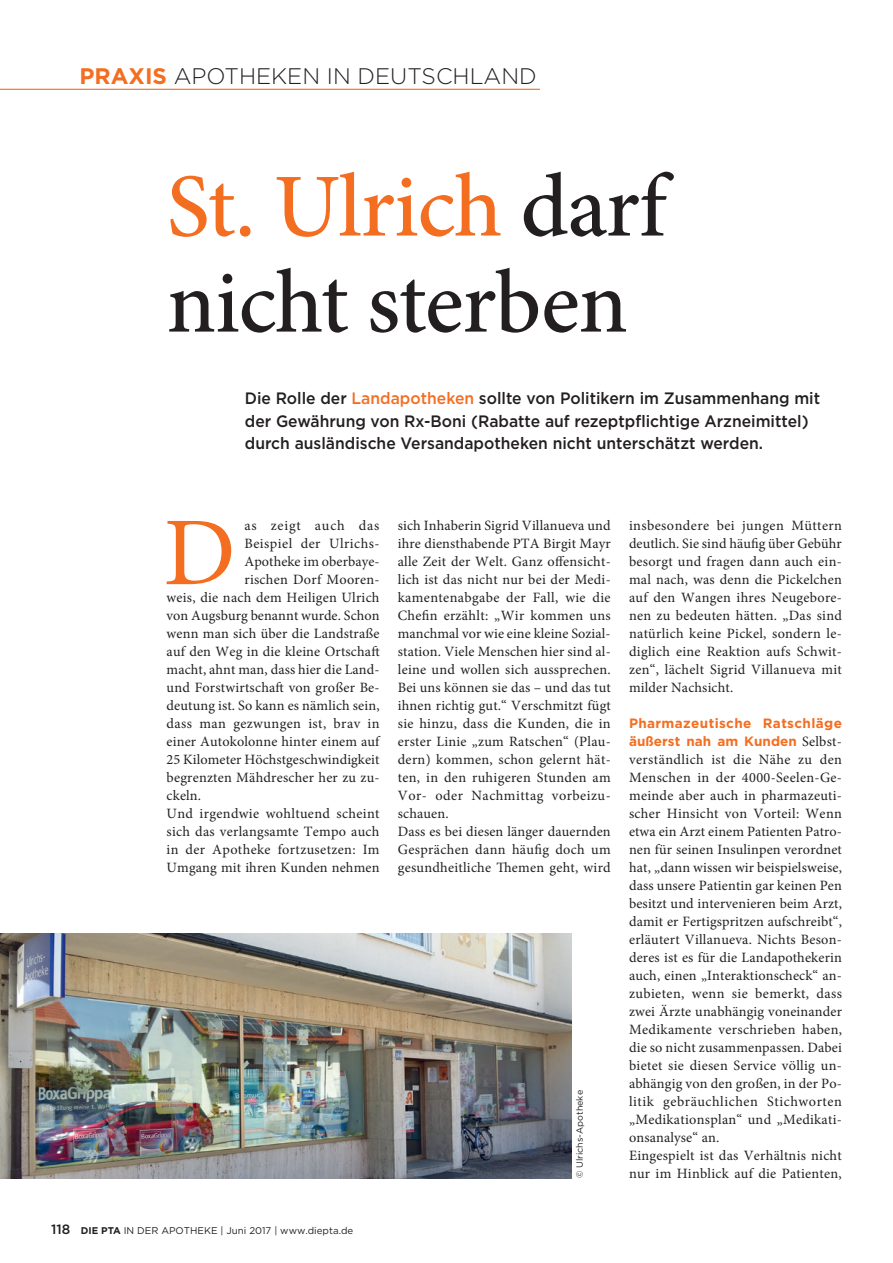
<style>
.page{position:relative;width:893px;height:1263px;background:#fff}
.page>*{position:absolute;margin:0;border:0;box-sizing:border-box;transform-origin:0 0}
.t1{font:97.2px "Minion Pro";color:#f36e21}
.t2{font:500 90px/96px "Minion Pro";letter-spacing:-.01em;color:#231f20}
.t3{font:300 22.5px "Gotham";color:#231f20}
.t4{font:500 16.5px/22.5px "Gotham";color:#231f20;scale:.95 1}
.t5{font:14.25px/18px "Minion Pro";letter-spacing:.015em;color:#231f20}
.t6{font:14.25px "Minion Pro";letter-spacing:.035em;color:#231f20}
.t7{font:14.25px "Minion Pro";letter-spacing:.06em;color:#231f20}
.t8{font:700 13.5px/18px "Gotham";letter-spacing:.03em;color:#f36e21}
.t9{font:9.75px "Gotham";color:#231f20}
.t10{font:9px "Gotham";color:#231f20}
.s1{font-weight:700;color:#f36e21}
.s2{color:#f36e21}
.s3{font-family:"Minion Pro";font-weight:400;font-size:14.25px;color:#231f20}
.s4{font-weight:500;font-size:13.5px}
.s5{font-weight:700}
</style>
<div class="page">
<img style="left:0;top:933px;width:571px;height:245px">
<hr style="left:0;top:89px;width:540px;height:1px;background:#f36e21">
<h3 class="t3" style="left:79px;top:62px;width:459px"><span class="s1">PRAXIS</span> APOTHEKEN IN DEUTSCHLAND</h3>
<h2 class="t2" style="left:167px;top:159px;width:501px"><span class="s2">St. Ulrich</span> darf nicht sterben</h2>
<p class="t4" style="left:245px;top:387px;width:607px">Die Rolle der <span class="s2">Landapotheken</span> sollte von Politikern im Zusammenhang mit der Gewährung von Rx-Boni (Rabatte auf rezeptpflichtige Arzneimittel) durch ausländische Versandapotheken nicht unterschätzt werden.</p>
<h1 class="t1" style="left:163px;top:488px;width:74px">D</h1>
<p class="t7" style="left:244px;top:516px;width:137px">as zeigt auch das</p>
<p class="t6" style="left:244px;top:534px;width:137px">Beispiel der Ulrichs-</p>
<p class="t5" style="left:244px;top:553px;width:137px">Apotheke im oberbaye-</p>
<p class="t5" style="left:244px;top:571px;width:137px">rischen Dorf Mooren-</p>
<p class="t5" style="left:167px;top:589px;width:214px">weis, die nach dem Heiligen Ulrich</p>
<p class="t5" style="left:167px;top:607px;width:214px">von Augsburg benannt wurde. Schon</p>
<p class="t5" style="left:167px;top:625px;width:214px">wenn man sich über die Landstraße</p>
<p class="t5" style="left:167px;top:643px;width:214px">auf den Weg in die kleine Ortschaft</p>
<p class="t5" style="left:167px;top:661px;width:214px">macht, ahnt man, dass hier die Land-</p>
<p class="t5" style="left:167px;top:679px;width:215px">und Forstwirtschaft von großer Be-</p>
<p class="t5" style="left:167px;top:697px;width:214px">deutung ist. So kann es nämlich sein,</p>
<p class="t5" style="left:167px;top:715px;width:215px">dass man gezwungen ist, brav in</p>
<p class="t5" style="left:167px;top:733px;width:214px">einer Autokolonne hinter einem auf</p>
<p class="t5" style="left:167px;top:751px;width:214px">25 Kilometer Höchstgeschwindigkeit</p>
<p class="t5" style="left:167px;top:769px;width:215px">begrenzten Mähdrescher her zu zu-</p>
<p class="t5" style="left:167px;top:787px;width:36px">ckeln.</p>
<p class="t5" style="left:167px;top:805px;width:214px">Und irgendwie wohltuend scheint</p>
<p class="t5" style="left:167px;top:823px;width:214px">sich das verlangsamte Tempo auch</p>
<p class="t5" style="left:167px;top:841px;width:214px">in der Apotheke fortzusetzen: Im</p>
<p class="t5" style="left:167px;top:859px;width:214px">Umgang mit ihren Kunden nehmen</p>
<p class="t5" style="left:398px;top:517px;width:215px">sich Inhaberin Sigrid Villanueva und ihre diensthabende PTA Birgit Mayr alle Zeit der Welt. Ganz offensicht&shy;lich ist das nicht nur bei der Medi&shy;kamentenabgabe der Fall, wie die Chefin erzählt: „Wir kommen uns manchmal vor wie eine kleine Sozial&shy;station. Viele Menschen hier sind al&shy;leine und wollen sich aussprechen.<br>Bei uns können sie das – und das tut ihnen richtig gut.“ Verschmitzt fügt sie hinzu, dass die Kunden, die in erster Linie „zum Ratschen“ (Plau&shy;dern) kommen, schon gelernt hät&shy;ten, in den ruhigeren Stunden am Vor- oder Nachmittag vorbeizu&shy;schauen.<br>Dass es bei diesen länger dauernden Gesprächen dann häufig doch um gesundheitliche Themen geht, wird</p>
<p class="t5" style="left:629px;top:517px;width:215px;text-align:justify">insbesondere bei jungen Müttern deutlich. Sie sind häufig über Gebühr besorgt und fragen dann auch ein&shy;mal nach, was denn die Pickelchen auf den Wangen ihres Neugebore&shy;nen zu bedeuten hätten. „Das sind natürlich keine Pickel, sondern le&shy;diglich eine Reaktion aufs Schwit&shy;zen“, lächelt Sigrid Villanueva mit milder Nachsicht.</p>
<p class="t8" style="left:629px;top:714px;width:214px">Pharmazeutische Ratschläge äußerst nah am Kunden <span class="s3">Selbst-</span></p>
<p class="t5" style="left:629px;top:751px;width:215px">verständlich ist die Nähe zu den Menschen in der 4000-Seelen-Ge&shy;meinde aber auch in pharmazeuti&shy;scher Hinsicht von Vorteil: Wenn etwa ein Arzt einem Patienten Patro&shy;nen für seinen Insulinpen verordnet hat, „dann wissen wir beispielsweise, dass unsere Patientin gar keinen Pen besitzt und intervenieren beim Arzt, damit er Fertigspritzen aufschreibt“, erläutert Villanueva. Nichts Beson&shy;deres ist es für die Landapothekerin auch, einen „Interaktionscheck“ an&shy;zubieten, wenn sie bemerkt, dass zwei Ärzte unabhängig voneinander Medikamente verschrieben haben, die so nicht zusammenpassen. Dabei bietet sie diesen Service völlig un&shy;abhängig von den großen, in der Po&shy;litik gebräuchlichen Stichworten „Medikationsplan“ und „Medikati&shy;onsanalyse“ an.<br>Eingespielt ist das Verhältnis nicht nur im Hinblick auf die Patienten,</p>
<p class="t10" style="left:574px;top:1178px;width:90px;rotate:-90deg">© Ulrichs-Apotheke</p>
<p class="t9" style="left:51px;top:1224px;width:304px"><span class="s4">118</span> <span class="s5">DIE PTA</span> IN DER APOTHEKE | Juni 2017 | www.diepta.de</p>
</div>
